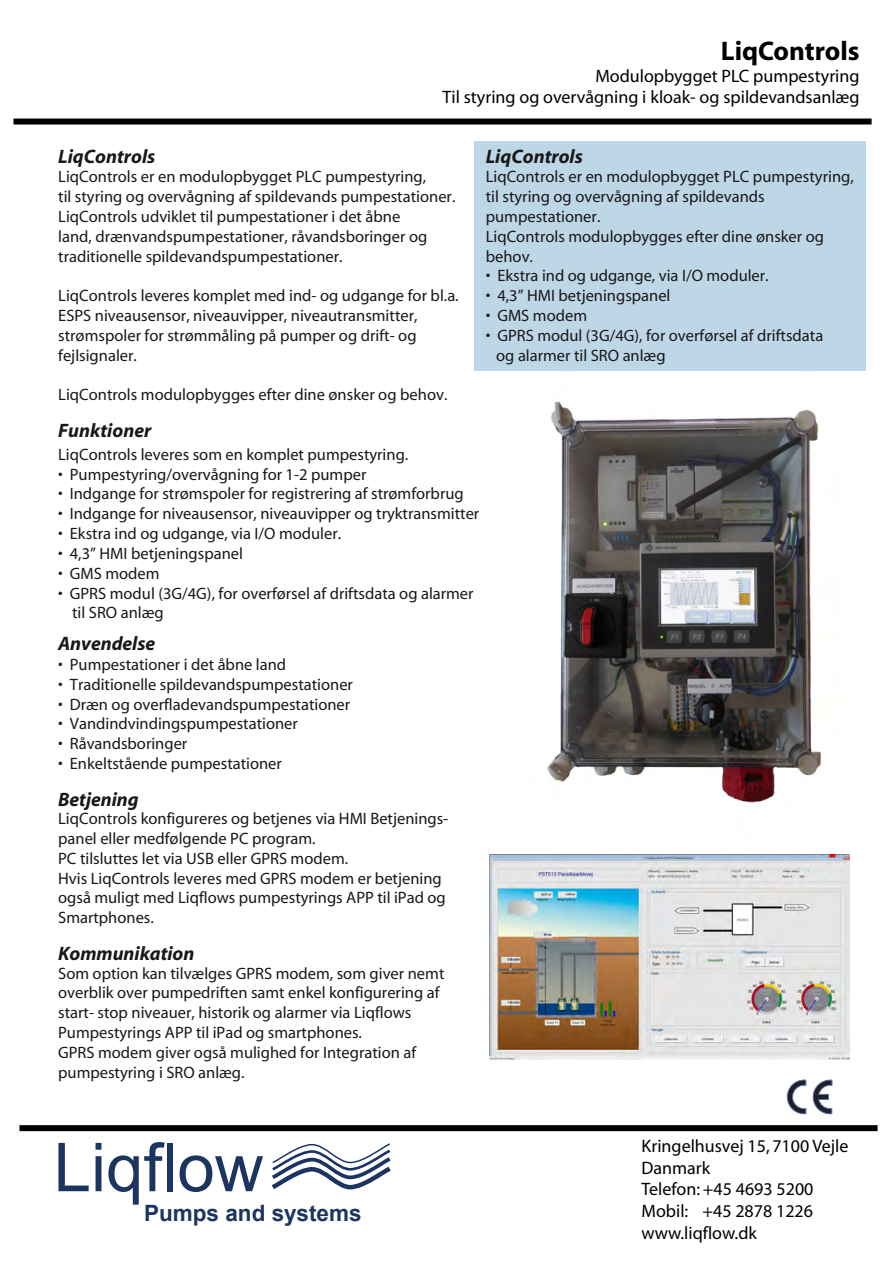
<style>
.page{position:relative;width:893px;height:1263px;background:#fff}
.page>*{position:absolute;margin:0;border:0;box-sizing:border-box;transform-origin:0 0}
.t1{font:67.5px "Arial";color:#1b3460}
.t2{font:700 27px "Myriad";color:#000}
.t3{font:700 22.5px "Arial";color:#1b3460}
.t4{font:italic 700 19.5px "Myriad";color:#1a1718}
.t5{font:18px/21.6px "Myriad";color:#000;text-align:right}
.t6{font:16.5px/19.8px "Myriad";color:#1a1718}
</style>
<div class="page">
<img style="left:474px;top:347px;width:376px;height:531px">
<div style="left:475px;top:141px;width:391px;height:230px;background:#bed7e7"></div>
<div style="left:14px;top:118px;width:858px;height:6px;background:#000"></div>
<div style="left:20px;top:1125px;width:858px;height:6px;background:#000"></div>
<svg style="left:271px;top:1143px;width:120px;height:47px"></svg>
<svg style="left:813px;top:1079px;width:19px;height:35px"></svg>
<svg style="left:787px;top:1079px;width:19px;height:35px"></svg>
<img style="left:489px;top:854px;width:360px;height:206px">
<h2 class="t2" style="left:721px;top:37px;width:140px">LiqControls</h2>
<p class="t5" style="left:442px;top:66px;width:419px">Modulopbygget PLC pumpestyring<br>Til styring og overvågning i kloak- og spildevandsanlæg</p>
<p class="t4" style="left:58px;top:146px;width:99px">LiqControls</p>
<p class="t6" style="left:58px;top:168px;width:399px">LiqControls er en modulopbygget PLC pumpestyring,<br>til styring og overvågning af spildevands pumpestationer.<br>LiqControls udviklet til pumpestationer i det åbne<br>land, drænvandspumpestationer, råvandsboringer og traditionelle spildevandspumpestationer.</p>
<p class="t6" style="left:58px;top:286px;width:402px">LiqControls leveres komplet med ind- og udgange for bl.a.<br>ESPS niveausensor, niveauvipper, niveautransmitter, strømspoler for strømmåling på pumper og drift- og fejlsignaler.</p>
<p class="t6" style="left:58px;top:385px;width:391px">LiqControls modulopbygges efter dine ønsker og behov.</p>
<p class="t4" style="left:486px;top:146px;width:99px">LiqControls</p>
<p class="t6" style="left:486px;top:168px;width:370px">LiqControls er en modulopbygget PLC pumpestyring, til styring og overvågning af spildevands pumpestationer.<br>LiqControls modulopbygges efter dine ønsker og behov.</p>
<p class="t6" style="left:486px;top:267px;width:284px">• Ekstra ind og udgange, via I/O moduler.</p>
<p class="t6" style="left:486px;top:286px;width:186px">• 4,3” HMI betjeningspanel</p>
<p class="t6" style="left:486px;top:306px;width:103px">• GMS modem</p>
<p class="t6" style="left:496px;top:326px;width:329px;text-indent:-10px">• GPRS modul (3G/4G), for overførsel af driftsdata og alarmer til SRO anlæg</p>
<p class="t4" style="left:58px;top:420px;width:95px">Funktioner</p>
<p class="t6" style="left:58px;top:445px;width:352px">LiqControls leveres som en komplet pumpestyring.</p>
<p class="t6" style="left:58px;top:465px;width:310px">• Pumpestyring/overvågning for 1-2 pumper</p>
<p class="t6" style="left:58px;top:485px;width:407px">• Indgange for strømspoler for registrering af strømforbrug</p>
<p class="t6" style="left:58px;top:505px;width:423px">• Indgange for niveausensor, niveauvipper og tryktransmitter</p>
<p class="t6" style="left:58px;top:524px;width:284px">• Ekstra ind og udgange, via I/O moduler.</p>
<p class="t6" style="left:58px;top:544px;width:186px">• 4,3” HMI betjeningspanel</p>
<p class="t6" style="left:58px;top:564px;width:103px">• GMS modem</p>
<p class="t6" style="left:72px;top:584px;width:403px;text-indent:-14px">• GPRS modul (3G/4G), for overførsel af driftsdata og alarmer til SRO anlæg</p>
<p class="t4" style="left:58px;top:633px;width:98px">Anvendelse</p>
<p class="t6" style="left:58px;top:655px;width:230px">• Pumpestationer i det åbne land</p>
<p class="t6" style="left:58px;top:675px;width:296px">• Traditionelle spildevandspumpestationer</p>
<p class="t6" style="left:58px;top:695px;width:294px">• Dræn og overfladevandspumpestationer</p>
<p class="t6" style="left:58px;top:715px;width:241px">• Vandindvindingspumpestationer</p>
<p class="t6" style="left:58px;top:734px;width:131px">• Råvandsboringer</p>
<p class="t6" style="left:58px;top:754px;width:225px">• Enkeltstående pumpestationer</p>
<p class="t4" style="left:58px;top:789px;width:82px">Betjening</p>
<p class="t6" style="left:58px;top:809px;width:392px">LiqControls konfigureres og betjenes via HMI Betjenings&shy;panel eller medfølgende PC program.<br>PC tilsluttes let via USB eller GPRS modem.<br>Hvis LiqControls leveres med GPRS modem er betjening også muligt med Liqflows pumpestyrings APP til iPad og Smartphones.</p>
<p class="t4" style="left:58px;top:943px;width:138px">Kommunikation</p>
<p class="t6" style="left:58px;top:964px;width:388px">Som option kan tilvælges GPRS modem, som giver nemt overblik over pumpedriften samt enkel konfigurering af start- stop niveauer, historik og alarmer via Liqflows Pumpestyrings APP til iPad og smartphones.<br>GPRS modem giver også mulighed for Integration af pumpestyring i SRO anlæg.</p>
<h1 class="t1" style="left:54px;top:1123px;width:212px">Liqflow</h1>
<h3 class="t3" style="left:144px;top:1198px;width:219px">Pumps and systems</h3>
<p class="t5" style="left:641px;top:1136px;width:208px;text-align:left">Kringelhusvej 15, 7100 Vejle<br>Danmark<br>Telefon: +45 4693 5200<br>Mobil: +45 2878 1226 www.liqflow.dk</p>
</div>
